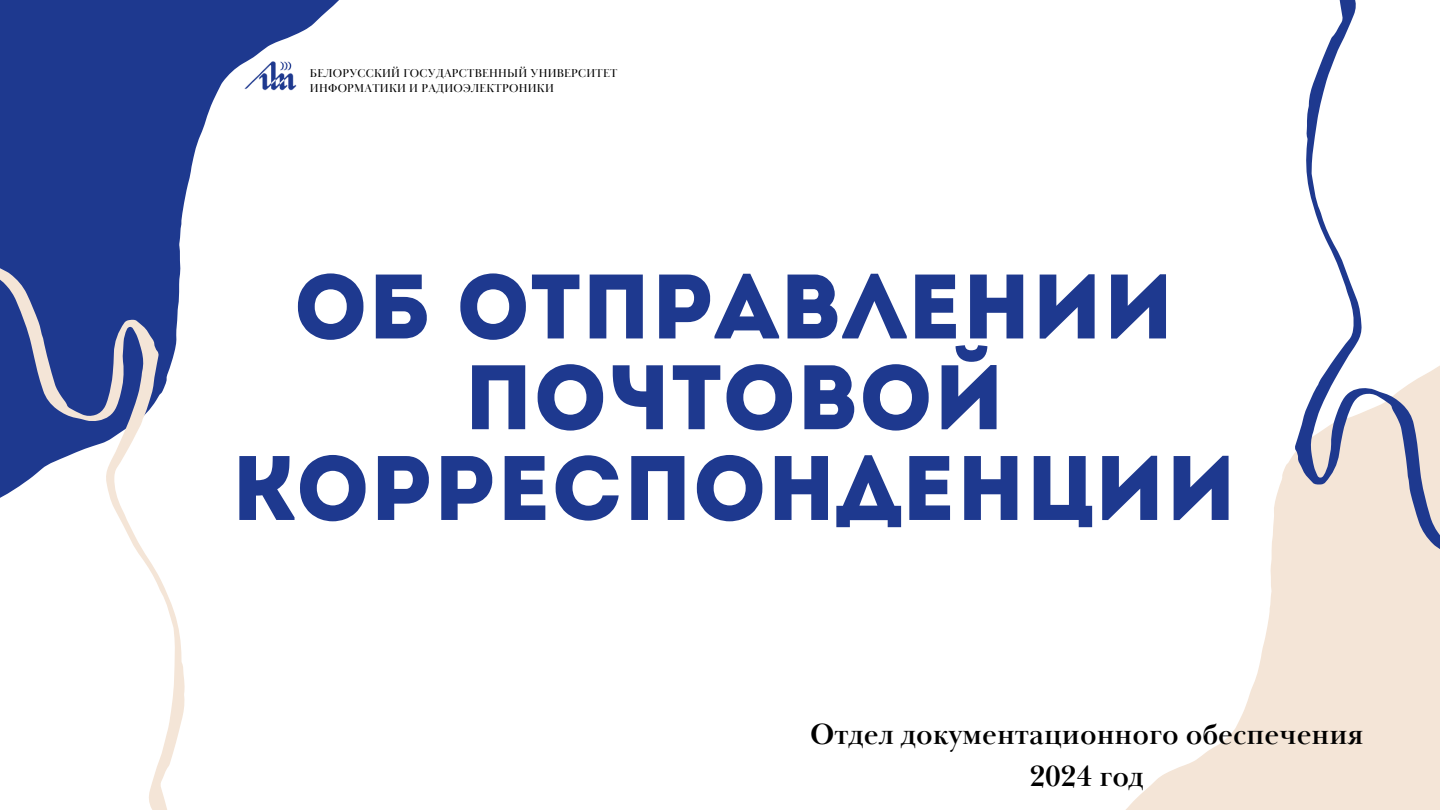
<style>
.page{position:relative;width:1440px;height:810px;background:#fff}
.page>*{position:absolute;margin:0;border:0;box-sizing:border-box;transform-origin:0 0}
.t1{font:91.3px/90.8px "Intro";color:#1e398f;text-align:center}
.t2{font:700 30px/42px "Baskerville Display PT";color:#000;text-align:center}
.t3{font:11.7px/15.8px "Baskerville Display PT";letter-spacing:.02em;color:#000}
</style>
<div class="page">
<svg style="left:1126px;top:580px;width:314px;height:230px;fill:#f4e5d7"></svg>
<svg style="left:0;top:0;width:339px;height:226px;fill:#1e398f"></svg>
<svg style="left:0;top:226px;width:185px;height:584px"></svg>
<svg style="left:1270px;top:0;width:170px;height:580px"></svg>
<img style="left:242px;top:57px;width:56px;height:39px">
<p class="t3" style="left:310px;top:65px;width:309px">БЕЛОРУССКИЙ ГОСУДАРСТВЕННЫЙ УНИВЕРСИТЕТ<br>ИНФОРМАТИКИ И РАДИОЭЛЕКТРОНИКИ</p>
<p class="t1" style="left:231px;top:270px;width:1007px">Об отправлении почтовой корреспонденции</p>
<p class="t2" style="left:810px;top:714px;width:555px">Отдел документационного обеспечения<br>2024 год</p>
</div>
